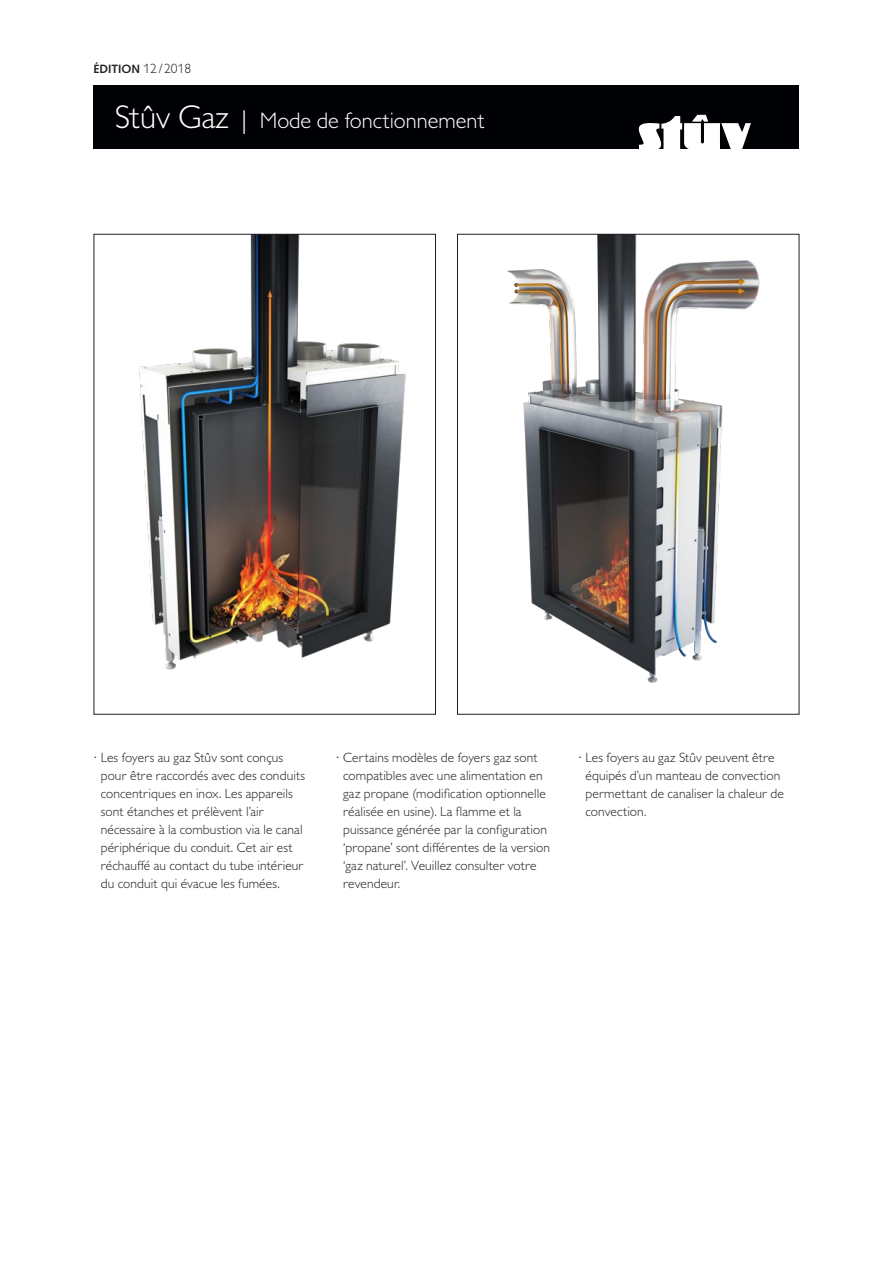
<style>
.page{position:relative;width:893px;height:1263px;background:#fff}
.page>*{position:absolute;margin:0;border:0;box-sizing:border-box;transform-origin:0 0}
.t1{font:300 22.5px "Gill Sans MT Pro";color:#fff}
.t2{font:300 13.5px/18px "Gill Sans MT Pro";letter-spacing:.01em;color:#231f20}
.t3{font:700 12px "Syntax LT Std";color:#231f20}
.s1{font-family:"Gill Sans MT Pro";font-weight:300;font-size:13.5px}
.s2{font-size:33px}
.s3{font-size:25.5px}
</style>
<div class="page">
<div style="left:94px;top:85px;width:705px;height:64px;background:#000104"></div>
<svg style="left:639px;top:115px;width:112px;height:34px"></svg>
<img style="left:139px;top:236px;width:267px;height:434px">
<img style="left:507px;top:236px;width:253px;height:447px">
<p class="t3" style="left:94px;top:62px;width:99px">ÉDITION <span class="s1">12/2018</span></p>
<h1 class="t1" style="left:115px;top:107px;width:371px"><span class="s2">Stûv Gaz</span> <span class="s3">|</span> Mode de fonctionnement</h1>
<p class="t2" style="left:101px;top:748px;width:206px;text-indent:-7px">· Les foyers au gaz Stûv sont conçus pour être raccordés avec des conduits concentriques en inox. Les appareils sont étanches et prélèvent l’air nécessaire à la combustion via le canal périphérique du conduit. Cet air est réchauffé au contact du tube intérieur du conduit qui évacue les fumées.</p>
<p class="t2" style="left:343px;top:748px;width:208px;text-indent:-7px">· Certains modèles de foyers gaz sont compatibles avec une alimentation en gaz propane (modification optionnelle réalisée en usine). La flamme et la puissance générée par la configuration ‘propane’ sont différentes de la version ‘gaz naturel’. Veuillez consulter votre revendeur.</p>
<p class="t2" style="left:585px;top:748px;width:200px;text-indent:-7px">· Les foyers au gaz Stûv peuvent être équipés d’un manteau de convection permettant de canaliser la chaleur de convection.</p>
</div>
